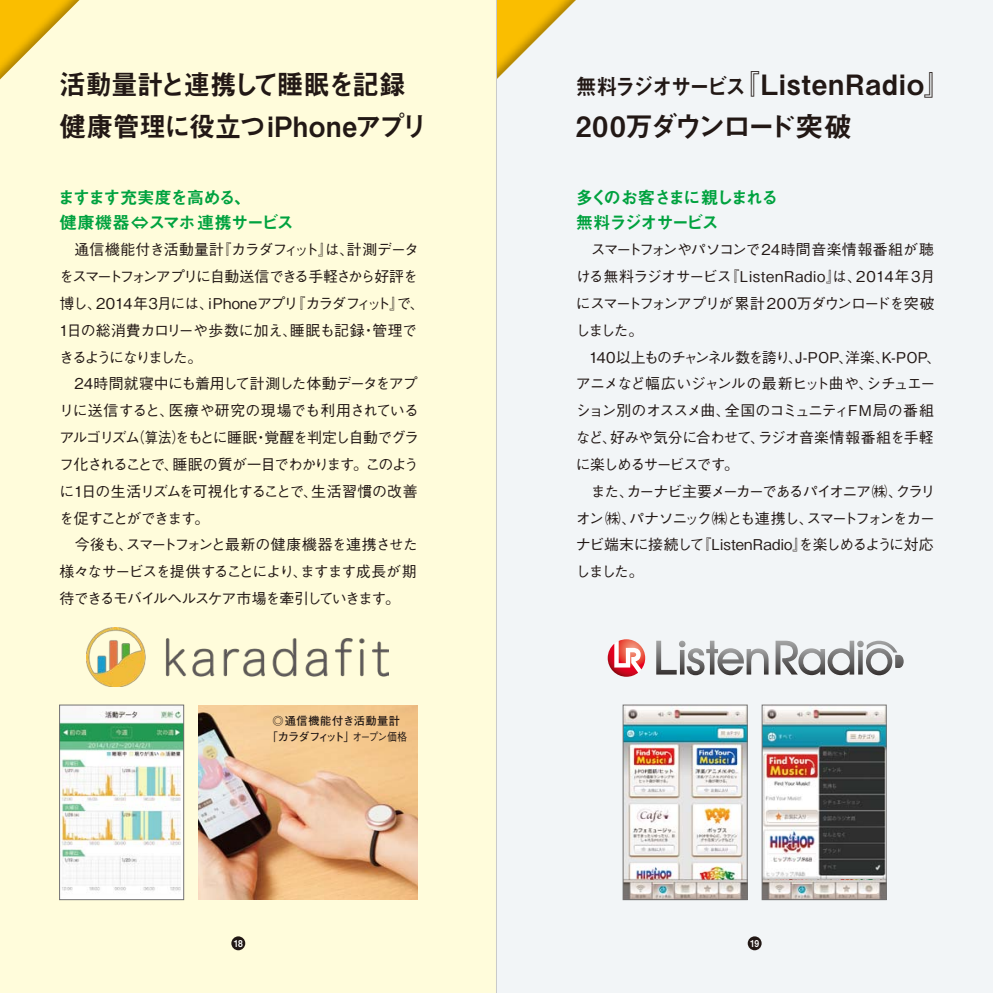
<style>
.page{position:relative;width:993px;height:993px;background:#fff}
.page>*{position:absolute;margin:0;border:0;box-sizing:border-box;transform-origin:0 0}
.t1{font:28px/42px "Midashi Go Pr 5 MB31";letter-spacing:.025em;color:#221815}
.t2{font:28px/42px "Midashi Go Pr 5 MB31";letter-spacing:-.015em;color:#221815;scale:.95 1}
.t3{font:17.5px/25px "Midashi Go Pr 5 MB31";letter-spacing:-.075em;color:#00a23f}
.t4{font:17.5px/25px "Midashi Go Pr 5 MB31";letter-spacing:-.12em;color:#00a23f}
.t5{font:500 14.88px/26.8px "Gothic BBB Pr 5";letter-spacing:-.065em;color:#221815}
.t6{font:500 14.88px/26.8px "Gothic BBB Pr 5";letter-spacing:-.085em;color:#221815}
.t7{font:700 11.2px/16.6px "Futo Go B101 Pr 5";letter-spacing:-.015em;color:#221815;text-align:center}
.t8{font:9.45px "Midashi Go Pr 5 MB31";color:#fff;scale:.9 1}
.s1{font-size:22.4px}
.s2{font-family:"Gothic BBB Pr 5";font-weight:500}
</style>
<div class="page">
<div style="left:496px;top:0;width:496px;height:992px;background:#f2f5f7"></div>
<svg style="left:497px;top:0;width:78px;height:79px"></svg>
<div style="left:0;top:0;width:496px;height:992px;background:#fffcdb"></div>
<svg style="left:0;top:0;width:79px;height:79px"></svg>
<img style="left:624px;top:707px;width:121px;height:190px">
<img style="left:763px;top:707px;width:121px;height:190px">
<img style="left:61px;top:706px;width:121px;height:191px">
<img style="left:199px;top:705px;width:218px;height:194px">
<img style="left:87px;top:627px;width:301px;height:58px">
<img style="left:763px;top:725px;width:121px;height:153px">
<div style="left:622px;top:704px;width:125px;height:195px;border:1px solid #727171"></div>
<div style="left:59px;top:704px;width:125px;height:195px;border:1px solid #727171"></div>
<svg style="left:656px;top:640px;width:112px;height:35px"></svg>
<svg style="left:775px;top:640px;width:128px;height:35px"></svg>
<svg style="left:607px;top:639px;width:38px;height:37px"></svg>
<div style="left:761px;top:704px;width:125px;height:195px;border:1px solid #727171"></div>
<div style="left:747px;top:936px;width:14px;height:13px;background:#221815;border-radius:50%"></div>
<div style="left:231px;top:936px;width:14px;height:13px;background:#221815;border-radius:50%"></div>
<hr style="left:496px;top:0;width:1px;height:992px;background:#c9caca">
<h1 class="t2" style="left:59px;top:61px;width:389px">活動量計と連携して睡眠を記録健康管理に役立つiPhoneアプリ</h1>
<h1 class="t1" style="left:575px;top:61px;width:377px"><span class="s1">無料ラジオサービス</span>『ListenRadio』<br>200万ダウンロード突破</h1>
<p class="t3" style="left:58px;top:184px;width:238px">ますます充実度を高める、<br>健康機器⇔スマホ連携サービス</p>
<p class="t5" style="left:59px;top:235px;width:367px">　通信機能付き活動量計『カラダフィット』は、計測データをスマートフォンアプリに自動送信できる手軽さから好評を博し、2014年3月には、iPhoneアプリ『カラダフィット』で、<br>1日の総消費カロリーや歩数に加え、睡眠も記録・管理できるようになりました。<br>　24時間就寝中にも着用して計測した体動データをアプリに送信すると、医療や研究の現場でも利用されているアルゴリズム（算法）をもとに睡眠・覚醒を判定し自動でグラフ化されることで、睡眠の質が一目でわかります。このように1日の生活リズムを可視化することで、生活習慣の改善を促すことができます。<br>　今後も、スマートフォンと最新の健康機器を連携させた様々なサービスを提供することにより、ますます成長が期待できるモバイルヘルスケア市場を牽引していきます。</p>
<p class="t7" style="left:267px;top:711px;width:142px">◎通信機能付き活動量計「カラダフィット」<span class="s2">オープン価格</span></p>
<p class="t4" style="left:575px;top:184px;width:204px">多くのお客さまに親しまれる無料ラジオサービス</p>
<p class="t5" style="left:575px;top:235px;width:361px;text-align:justify;text-indent:15px">スマートフォンやパソコンで24時間音楽情報番組が聴ける無料ラジオサービス『ListenRadio』は、2014年3月にスマートフォンアプリが累計 200万ダウンロードを突破しました。</p>
<p class="t5" style="left:575px;top:342px;width:367px;text-indent:13px">140以上ものチャンネル数を誇り、J-POP、洋楽、K-POP、アニメなど幅広いジャンルの最新ヒット曲や、シチュエーション別のオススメ曲、全国のコミュニティFM局の番組など、好みや気分に合わせて、ラジオ音楽情報番組を手軽に楽しめるサービスです。</p>
<p class="t6" style="left:575px;top:476px;width:361px;text-indent:16px">また、カーナビ主要メーカーであるパイオニア㈱、クラリオン㈱、パナソニック㈱とも連携し、スマートフォンをカーナビ端末に接続して『ListenRadio』を楽しめるように対応しました。</p>
<p class="t8" style="left:233px;top:935px;width:12px">18</p>
<p class="t8" style="left:749px;top:935px;width:12px">19</p>
</div>
